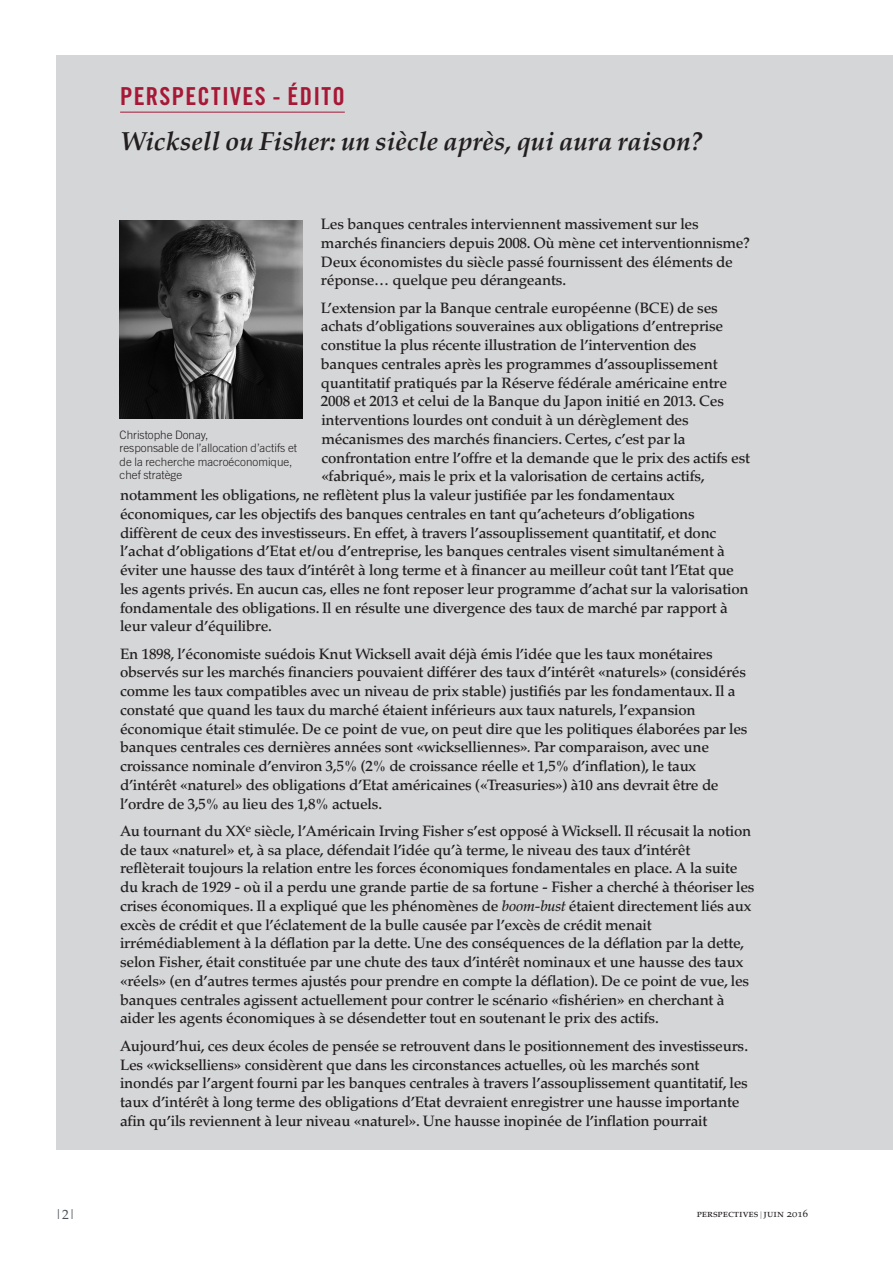
<style>
.page{position:relative;width:893px;height:1263px;background:#fff}
.page>*{position:absolute;margin:0;border:0;box-sizing:border-box;transform-origin:0 0}
.t1{font:italic 700 25.8px "Palatino Linotype";color:#231f20}
.t2{font:24.75px "Trade Gothic Bold Cond Twenty";letter-spacing:.05em;color:#a61836}
.t3{font:500 15px/18.8px "Palatino";letter-spacing:-.015em;color:#231f20}
.t4{font:13.5px "Palatino Linotype";color:#4c5159}
.t5{font:300 11.7px/13.5px "Trade Gothic";color:#231f20}
.t6{font:10.5px "Palatino SC";color:#231f20}
.s1{font-style:italic}
.s2{font-family:"Palatino";font-size:7.5px;color:#4c5159}
</style>
<div class="page">
<div style="left:56px;top:56px;width:837px;height:1094px;background:#d5d6d8"></div>
<hr style="left:120px;top:112px;width:225px;height:1px;background:#a61836">
<img style="left:120px;top:220px;width:183px;height:198px">
<h2 class="t2" style="left:120px;top:87px;width:226px">PERSPECTIVES - ÉDITO</h2>
<h1 class="t1" style="left:120px;top:126px;width:584px">Wicksell ou Fisher: un siècle après, qui aura raison?</h1>
<p class="t3" style="left:321px;top:216px;width:431px">Les banques centrales interviennent massivement sur les marchés financiers depuis 2008. Où mène cet interventionnisme?<br>Deux économistes du siècle passé fournissent des éléments de réponse… quelque peu dérangeants.</p>
<p class="t3" style="left:321px;top:300px;width:398px">L’extension par la Banque centrale européenne (BCE) de ses</p>
<p class="t3" style="left:321px;top:319px;width:404px">achats d’obligations souveraines aux obligations d’entreprise</p>
<p class="t3" style="left:321px;top:337px;width:377px">constitue la plus récente illustration de l’intervention des</p>
<p class="t3" style="left:321px;top:356px;width:398px">banques centrales après les programmes d’assouplissement</p>
<p class="t3" style="left:321px;top:375px;width:408px">quantitatif pratiqués par la Réserve fédérale américaine entre</p>
<p class="t3" style="left:321px;top:394px;width:405px">2008 et 2013 et celui de la Banque du Japon initié en 2013. Ces</p>
<p class="t3" style="left:321px;top:412px;width:369px">interventions lourdes ont conduit à un dérèglement des</p>
<p class="t3" style="left:321px;top:431px;width:366px">mécanismes des marchés financiers. Certes, c’est par la</p>
<p class="t3" style="left:321px;top:450px;width:430px">confrontation entre l’offre et la demande que le prix des actifs est</p>
<p class="t3" style="left:321px;top:469px;width:385px">«fabriqué», mais le prix et la valorisation de certains actifs,</p>
<p class="t3" style="left:120px;top:487px;width:556px">notamment les obligations, ne reflètent plus la valeur justifiée par les fondamentaux</p>
<p class="t3" style="left:120px;top:506px;width:576px">économiques, car les objectifs des banques centrales en tant qu’acheteurs d’obligations</p>
<p class="t3" style="left:120px;top:525px;width:598px">diffèrent de ceux des investisseurs. En effet, à travers l’assouplissement quantitatif, et donc</p>
<p class="t3" style="left:120px;top:544px;width:606px">l’achat d’obligations d’Etat et/ou d’entreprise, les banques centrales visent simultanément à</p>
<p class="t3" style="left:120px;top:562px;width:615px">éviter une hausse des taux d’intérêt à long terme et à financer au meilleur coût tant l’Etat que</p>
<p class="t3" style="left:120px;top:581px;width:630px">les agents privés. En aucun cas, elles ne font reposer leur programme d’achat sur la valorisation</p>
<p class="t3" style="left:120px;top:600px;width:609px">fondamentale des obligations. Il en résulte une divergence des taux de marché par rapport à</p>
<p class="t3" style="left:120px;top:619px;width:153px">leur valeur d’équilibre.</p>
<p class="t3" style="left:120px;top:646px;width:629px">En 1898, l’économiste suédois Knut Wicksell avait déjà émis l’idée que les taux monétaires observés sur les marchés financiers pouvaient différer des taux d’intérêt «naturels» (considérés comme les taux compatibles avec un niveau de prix stable) justifiés par les fondamentaux. Il a constaté que quand les taux du marché étaient inférieurs aux taux naturels, l’expansion économique était stimulée. De ce point de vue, on peut dire que les politiques élaborées par les banques centrales ces dernières années sont «wickselliennes»<span class="s1">.</span> Par comparaison, avec une croissance nominale d’environ 3,5% (2% de croissance réelle et 1,5% d’inflation), le taux d’intérêt «naturel» des obligations d’Etat américaines («Treasuries») à10 ans devrait être de l’ordre de 3,5% au lieu des 1,8% actuels.</p>
<p class="t3" style="left:120px;top:823px;width:636px">Au tournant du XX<sup>e</sup> siècle, l’Américain Irving Fisher s’est opposé à Wicksell. Il récusait la notion de taux «naturel» et, à sa place, défendait l’idée qu’à terme, le niveau des taux d’intérêt reflèterait toujours la relation entre les forces économiques fondamentales en place. A la suite du krach de 1929 - où il a perdu une grande partie de sa fortune - Fisher a cherché à théoriser les crises économiques. Il a expliqué que les phénomènes de <span class="s1">boom-bust</span> étaient directement liés aux excès de crédit et que l’éclatement de la bulle causée par l’excès de crédit menait irrémédiablement à la déflation par la dette. Une des conséquences de la déflation par la dette, selon Fisher, était constituée par une chute des taux d’intérêt nominaux et une hausse des taux «réels» (en d’autres termes ajustés pour prendre en compte la déflation). De ce point de vue, les banques centrales agissent actuellement pour contrer le scénario «fishérien» en cherchant à aider les agents économiques à se désendetter tout en soutenant le prix des actifs.</p>
<p class="t3" style="left:120px;top:1038px;width:629px">Aujourd’hui, ces deux écoles de pensée se retrouvent dans le positionnement des investisseurs.<br>Les «wickselliens» considèrent que dans les circonstances actuelles, où les marchés sont inondés par l’argent fourni par les banques centrales à travers l’assouplissement quantitatif, les taux d’intérêt à long terme des obligations d’Etat devraient enregistrer une hausse importante afin qu’ils reviennent à leur niveau «naturel». Une hausse inopinée de l’inflation pourrait</p>
<p class="t5" style="left:120px;top:429px;width:179px">Christophe Donay,<br>responsable de l’allocation d’actifs et de la recherche macroéconomique, chef stratège</p>
<p class="t4" style="left:55px;top:1206px;width:22px">|2|</p>
<p class="t6" style="left:697px;top:1209px;width:113px">perspectives<span class="s2">|</span>juin 2016</p>
</div>
